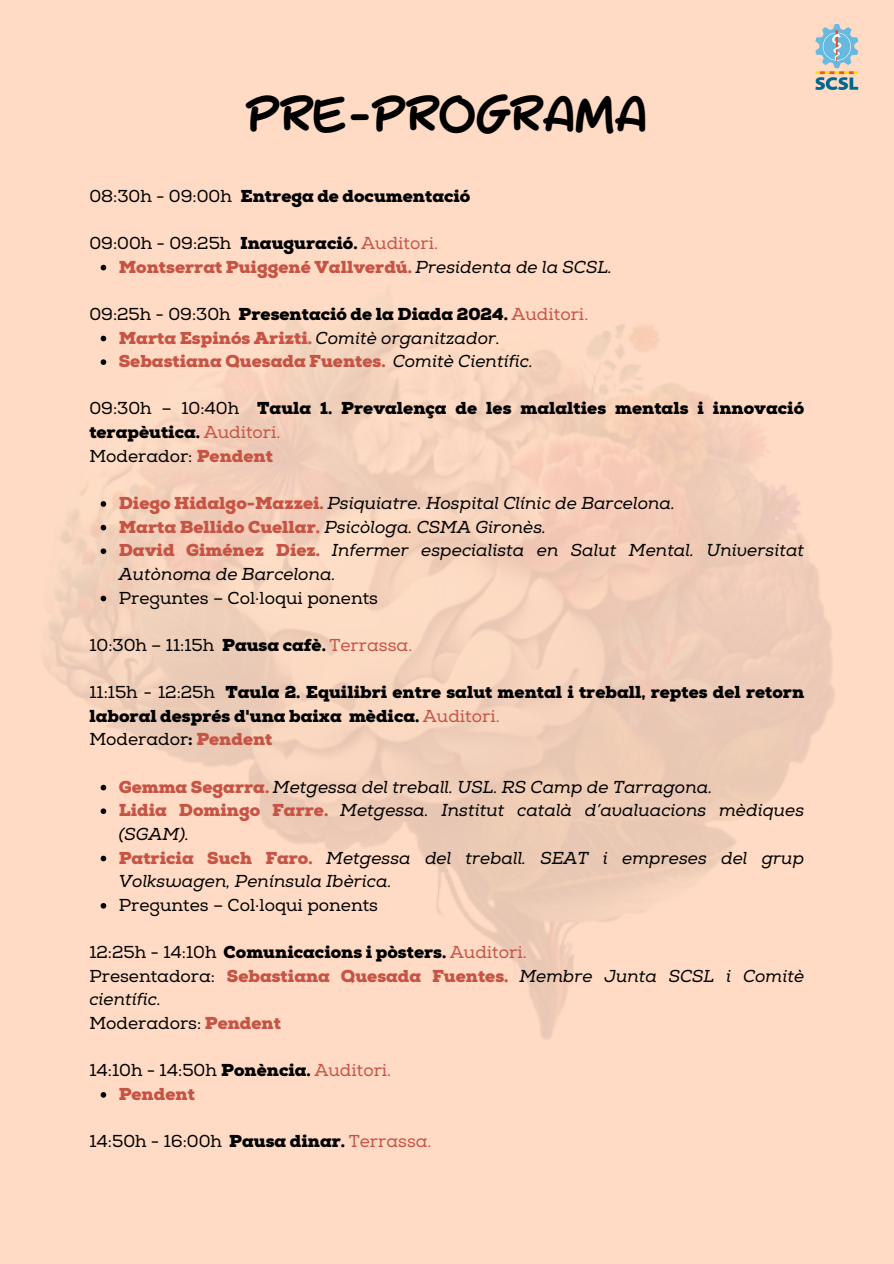
<style>
.page{position:relative;width:894px;height:1264px;background:#fff}
.page>*{position:absolute;margin:0;border:0;box-sizing:border-box;transform-origin:0 0}
.t1{font:45px "Mulled Wine Season";color:#000}
.t2{font:italic 17.25px/23.7px "Nexa Slab";color:#000}
.t3{font:900 17.25px/23.7px "Nexa Slab";color:#000}
.t4{font:17.25px "Nexa Slab";color:#000}
.t5{font:900 17.25px "Nexa Slab";color:#c65445}
.s1{font-weight:400}
.s2{font-weight:900}
.s3{color:#c65445}
.s4{font-weight:400;font-style:italic;color:#000}
.s5{font-weight:400;color:#c65445}
.s6{font-weight:900;color:#c65445}
.s7{font-weight:900;font-style:normal;color:#c65445}
.s8{font-style:normal}
</style>
<div class="page">
<div style="left:0;top:0;width:893px;height:1263px;background:#ffdbc5"></div>
<img style="left:44px;top:308px;width:791px;height:731px">
<svg style="left:101px;top:265px;width:5px;height:5px"></svg>
<svg style="left:101px;top:336px;width:5px;height:5px"></svg>
<svg style="left:101px;top:359px;width:5px;height:6px"></svg>
<svg style="left:101px;top:501px;width:5px;height:6px"></svg>
<svg style="left:101px;top:525px;width:5px;height:5px"></svg>
<svg style="left:101px;top:548px;width:5px;height:6px"></svg>
<svg style="left:101px;top:595px;width:5px;height:6px"></svg>
<svg style="left:101px;top:784px;width:5px;height:6px"></svg>
<svg style="left:101px;top:808px;width:5px;height:6px"></svg>
<svg style="left:101px;top:855px;width:5px;height:6px"></svg>
<svg style="left:101px;top:903px;width:5px;height:5px"></svg>
<svg style="left:101px;top:1092px;width:5px;height:5px"></svg>
<img style="left:815px;top:24px;width:44px;height:65px">
<p class="t1" style="left:246px;top:85px;width:401px">PRE-PROGRAMA</p>
<h1 class="t3" style="left:89px;top:184px;width:382px"><span class="s1">08:30h - 09:00h</span> Entrega de documentació</h1>
<p class="t4" style="left:89px;top:233px;width:350px">09:00h - 09:25h <span class="s2">Inauguració.</span> <span class="s3">Auditori.</span></p>
<p class="t5" style="left:119px;top:256px;width:495px">Montserrat Puiggené Vallverdú. <span class="s4">Presidenta de la SCSL.</span></p>
<p class="t3" style="left:89px;top:303px;width:500px"><span class="s1">09:25h - 09:30h</span> Presentació de la Diada 2024. <span class="s5">Auditori.</span></p>
<p class="t5" style="left:119px;top:327px;width:383px">Marta Espinós Arizti. <span class="s4">Comitè organitzador.</span></p>
<p class="t5" style="left:119px;top:351px;width:415px">Sebastiana Quesada Fuentes. <span class="s4">Comitè Científic.</span></p>
<p class="t3" style="left:89px;top:397px;width:716px"><span class="s1">09:30h – 10:40h</span> Taula 1. Prevalença de les malalties mentals i innovació terapèutica. <span class="s5">Auditori.</span></p>
<p class="t4" style="left:89px;top:445px;width:185px">Moderador: <span class="s6">Pendent</span></p>
<p class="t2" style="left:119px;top:492px;width:557px"><span class="s7">Diego Hidalgo-Mazzei.</span> Psiquiatre. Hospital Clínic de Barcelona.</p>
<p class="t2" style="left:119px;top:515px;width:429px"><span class="s7">Marta Bellido Cuellar.</span> Psicòloga. CSMA Gironès.</p>
<p class="t2" style="left:119px;top:539px;width:686px"><span class="s7">David Giménez Díez.</span> Infermer especialista en Salut Mental. Universitat<br>Autònoma de Barcelona.</p>
<p class="t4" style="left:119px;top:587px;width:261px">Preguntes – Col·loqui ponents</p>
<p class="t4" style="left:89px;top:634px;width:324px">10:30h – 11:15h <span class="s2">Pausa cafè.</span> <span class="s3">Terrassa.</span></p>
<p class="t3" style="left:89px;top:681px;width:716px"><span class="s1">11:15h - 12:25h</span> Taula 2. Equilibri entre salut mental i treball, reptes del retorn</p>
<p class="t3" style="left:89px;top:704px;width:412px">laboral després d'una baixa mèdica. <span class="s5">Auditori.<br></span><span class="s1">Moderador</span>: <span class="s3">Pendent</span></p>
<p class="t2" style="left:119px;top:775px;width:595px"><span class="s7">Gemma Segarra.</span> Metgessa del treball. USL. RS Camp de Tarragona.</p>
<p class="t2" style="left:119px;top:799px;width:687px"><span class="s7">Lidia Domingo Farre.</span> Metgessa. Institut català d’avaluacions mèdiques (SGAM).</p>
<p class="t2" style="left:119px;top:846px;width:686px"><span class="s7">Patricia Such Faro.</span> Metgessa del treball. SEAT i empreses del grup<br>Volkswagen, Península Ibèrica.</p>
<p class="t4" style="left:119px;top:894px;width:261px">Preguntes – Col·loqui ponents</p>
<p class="t3" style="left:89px;top:940px;width:439px"><span class="s1">12:25h - 14:10h</span> Comunicacions i pòsters. <span class="s5">Auditori.</span></p>
<p class="t2" style="left:89px;top:964px;width:716px"><span class="s8">Presentadora:</span> <span class="s7">Sebastiana Quesada Fuentes.</span> Membre Junta SCSL i Comitè científic.</p>
<p class="t4" style="left:89px;top:1012px;width:193px">Moderadors: <span class="s6">Pendent</span></p>
<p class="t4" style="left:89px;top:1060px;width:303px">14:10h - 14:50h <span class="s2">Ponència.</span> <span class="s3">Auditori.</span></p>
<p class="t5" style="left:119px;top:1083px;width:78px">Pendent</p>
<p class="t4" style="left:89px;top:1131px;width:343px">14:50h - 16:00h <span class="s2">Pausa dinar.</span> <span class="s3">Terrassa.</span></p>
</div>
